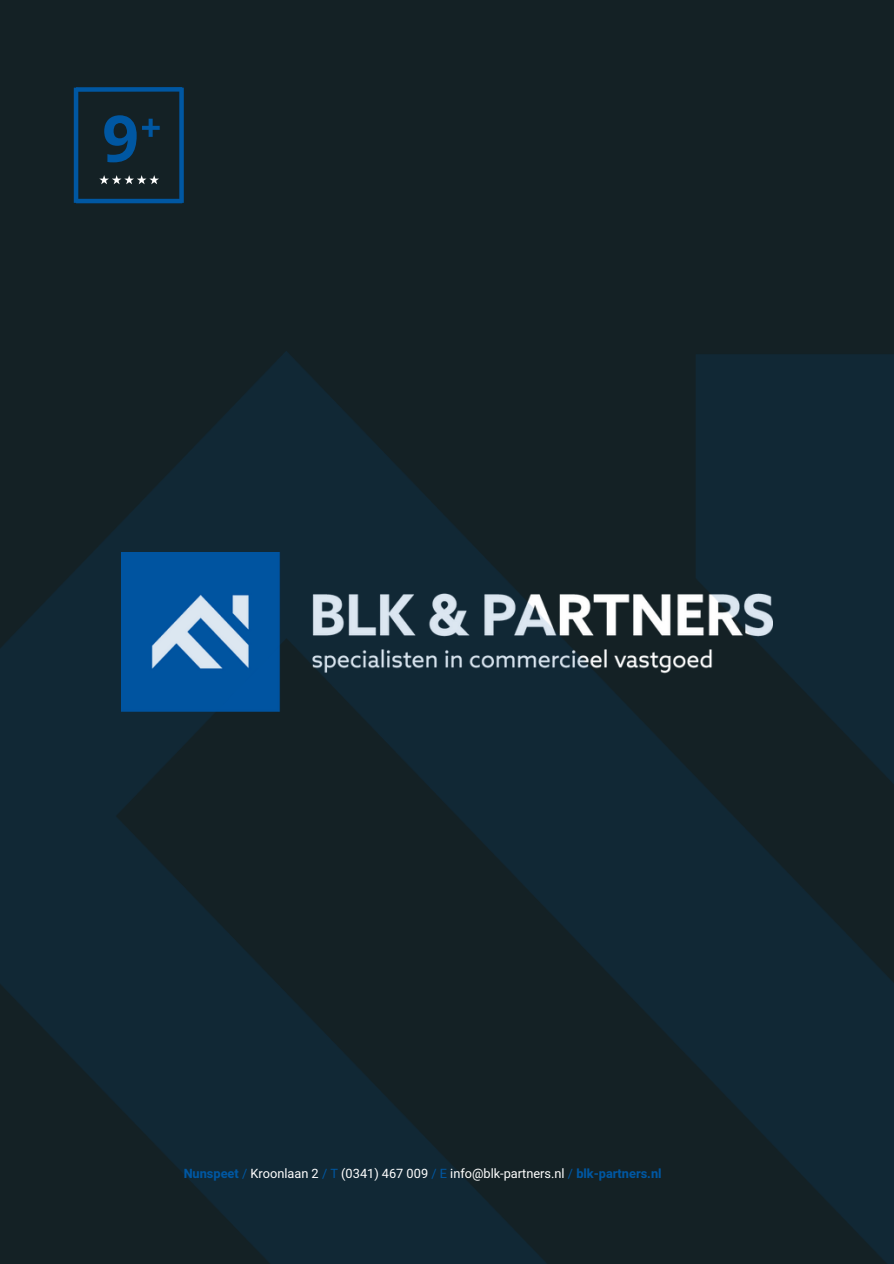
<style>
.page{position:relative;width:894px;height:1264px;background:#fff}
.page>*{position:absolute;margin:0;border:0;box-sizing:border-box;transform-origin:0 0}
.t1{font:700 64.35px "Open Sans";color:#0057a2}
.t2{font:700 37.35px "Open Sans";color:#0057a2}
.t3{font:12.75px "Heebo";color:#fff}
.s1{font-weight:700;color:#0057a2}
.s2{color:#0057a2}
</style>
<div class="page">
<div style="left:0;top:0;width:893px;height:1263px;background:#142125"></div>
<svg style="left:124px;top:175px;width:10px;height:9px"></svg>
<svg style="left:112px;top:175px;width:9px;height:9px"></svg>
<svg style="left:99px;top:175px;width:10px;height:9px"></svg>
<svg style="left:137px;top:175px;width:9px;height:9px"></svg>
<svg style="left:149px;top:175px;width:10px;height:9px"></svg>
<hr style="left:76px;top:199px;width:106px;height:4px;background:#0057a2">
<div style="left:76px;top:87px;width:106px;height:5px;background:#0057a2"></div>
<div style="left:179px;top:88px;width:5px;height:115px;background:#0057a2"></div>
<hr style="left:74px;top:88px;width:4px;height:115px;background:#0057a2">
<img style="left:0;top:351px;width:893px;height:912px">
<h1 class="t1" style="left:102px;top:93px;width:38px">9</h1>
<h2 class="t2" style="left:141px;top:101px;width:23px">+</h2>
<p class="t3" style="left:183px;top:1164px;width:479px"><span class="s1">Nunspeet</span> <span class="s2">/</span> Kroonlaan 2 <span class="s2">/ T</span> (0341) 467 009 <span class="s2">/ E</span> info@blk-partners.nl <span class="s2">/</span> <span class="s1">blk-partners.nl</span></p>
</div>
